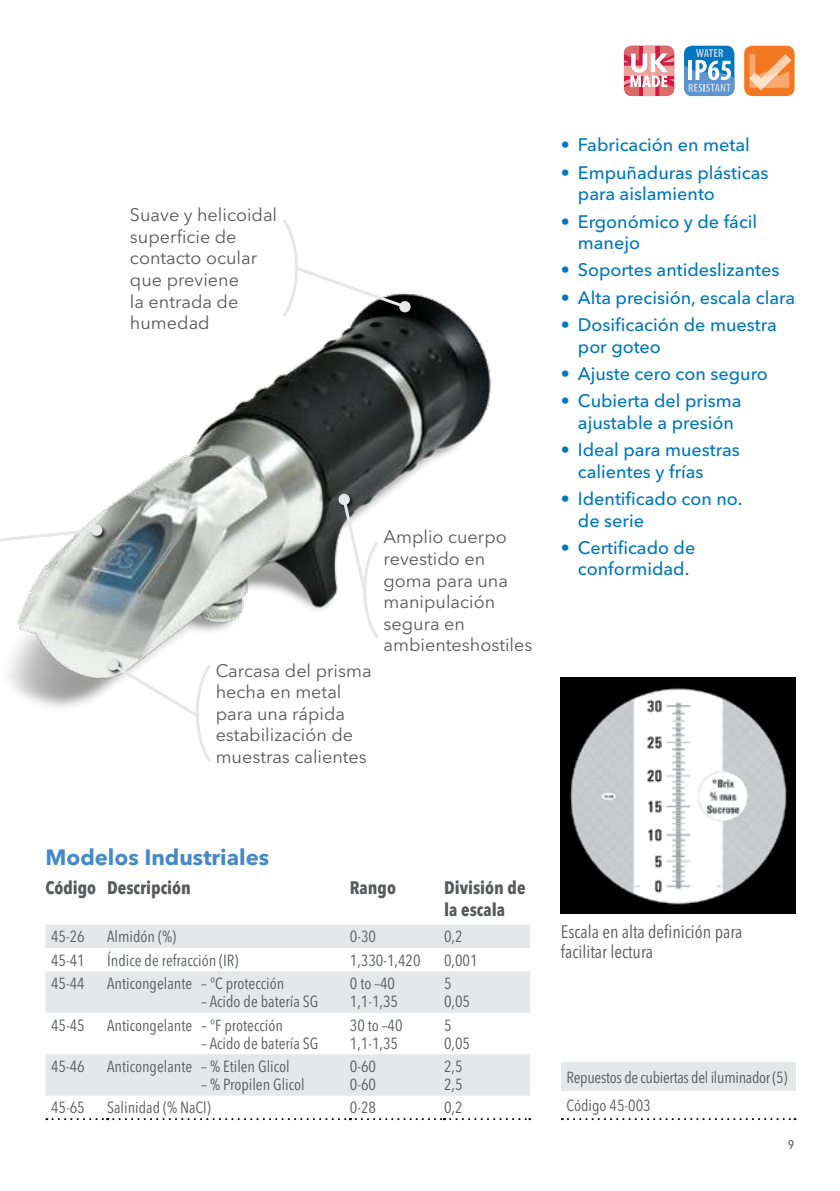
<style>
.page{position:relative;width:840px;height:1191px;background:#fff}
.page>*{position:absolute;margin:0;border:0;box-sizing:border-box;transform-origin:0 0}
.t1{font:700 22px "Avenir Next LT Pro";color:#4789c8}
.t2{font:500 18px/21.6px "Avenir Next LT Pro";color:#0077be}
.t3{font:18px/21.6px "Avenir Next LT Pro";color:#58595b}
.t4{font:condensed 18px/20px "Avenir Next LT Pro";color:#58595b}
.t5{font:700 condensed 18px/22px "Avenir Next LT Pro";color:#58595b}
.t6{font:condensed 16px/18px "Avenir Next LT Pro";color:#58595b}
.t7{font:condensed 16px/28px "Avenir Next LT Pro";letter-spacing:-.02em;color:#58595b}
.s1{font-weight:700}
</style>
<div class="page">
<img style="left:9px;top:293px;width:483px;height:414px">
<div style="left:560px;top:1062px;width:235px;height:29px;background:#e6e7e8"></div>
<svg style="left:561px;top:1118px;width:234px;height:2px"></svg>
<svg style="left:45px;top:924px;width:485px;height:171px;fill:#e6e7e8"></svg>
<svg style="left:46px;top:1118px;width:484px;height:2px"></svg>
<img style="left:560px;top:677px;width:235px;height:236px">
<div style="left:398px;top:300px;width:17px;height:17px;background:#000"></div>
<div style="left:399px;top:301px;width:11px;height:11px;border:4px solid #e6e7e8;border-radius:50%"></div>
<svg style="left:280px;top:220px;width:128px;height:99px"></svg>
<div style="left:337px;top:493px;width:17px;height:16px;background:#000;opacity:.75"></div>
<div style="left:338px;top:494px;width:11px;height:11px;border:4px solid #e6e7e8;border-radius:50%"></div>
<svg style="left:340px;top:496px;width:41px;height:145px"></svg>
<div style="left:106px;top:658px;width:17px;height:17px;background:#000;opacity:.75"></div>
<div style="left:107px;top:659px;width:11px;height:11px;border:4px solid #e6e7e8;border-radius:50%"></div>
<svg style="left:109px;top:660px;width:104px;height:102px"></svg>
<div style="left:90px;top:524px;width:17px;height:16px;background:#000;opacity:.75"></div>
<div style="left:91px;top:524px;width:11px;height:12px;border:4px solid #e6e7e8;border-radius:50%"></div>
<svg style="left:0;top:527px;width:101px;height:22px"></svg>
<svg style="left:623px;top:46px;width:51px;height:50px"></svg>
<div style="left:683px;top:46px;width:51px;height:50px;background:#0077be;border-radius:8px"></div>
<svg style="left:683px;top:49px;width:51px;height:47px"></svg>
<div style="left:743px;top:46px;width:51px;height:50px;background:#f47721;border-radius:8px"></div>
<svg style="left:749px;top:54px;width:42px;height:37px"></svg>
<p class="t3" style="left:130px;top:204px;width:149px">Suave y helicoidal superficie de contacto ocular que previene<br>la entrada de humedad</p>
<p class="t3" style="left:215px;top:659px;width:157px">Carcasa del prisma hecha en metal para una rápida estabilización de muestras calientes</p>
<p class="t3" style="left:383px;top:526px;width:150px">Amplio cuerpo revestido en goma para una manipulación segura en ambienteshostiles</p>
<p class="t2" style="left:560px;top:134px;width:190px"><span class="s1">•</span> Fabricación en metal</p>
<p class="t2" style="left:577px;top:162px;width:192px;text-indent:-17px"><span class="s1">•</span> Empuñaduras plásticas para aislamiento</p>
<p class="t2" style="left:577px;top:210px;width:181px;text-indent:-17px"><span class="s1">•</span> Ergonómico y de fácil manejo</p>
<p class="t2" style="left:560px;top:259px;width:220px"><span class="s1">•</span> Soportes antideslizantes</p>
<p class="t2" style="left:560px;top:287px;width:236px"><span class="s1">•</span> Alta precisión, escala clara</p>
<p class="t2" style="left:577px;top:314px;width:200px;text-indent:-17px"><span class="s1">•</span> Dosificación de muestra por goteo</p>
<p class="t2" style="left:560px;top:363px;width:208px"><span class="s1">•</span> Ajuste cero con seguro</p>
<p class="t2" style="left:560px;top:390px;width:182px;text-align:center"><span class="s1">•</span> Cubierta del prisma ajustable a presión</p>
<p class="t2" style="left:577px;top:439px;width:163px;text-indent:-17px"><span class="s1">•</span> Ideal para muestras calientes y frías</p>
<p class="t2" style="left:577px;top:488px;width:166px;text-indent:-17px"><span class="s1">•</span> Identificado con no. de serie</p>
<p class="t2" style="left:577px;top:537px;width:119px;text-indent:-17px"><span class="s1">•</span> Certificado de conformidad.</p>
<p class="t1" style="left:45px;top:843px;width:225px">Modelos Industriales</p>
<p class="t5" style="left:45px;top:877px;width:147px">Código Descripción</p>
<p class="t5" style="left:349px;top:877px;width:48px">Rango</p>
<p class="t5" style="left:444px;top:877px;width:83px">División de la escala</p>
<p class="t6" style="left:51px;top:927px;width:35px">45-26</p>
<p class="t6" style="left:107px;top:927px;width:70px">Almidón (%)</p>
<p class="t6" style="left:349px;top:927px;width:28px">0-30</p>
<p class="t6" style="left:444px;top:927px;width:20px">0,2</p>
<p class="t6" style="left:51px;top:951px;width:35px">45-41</p>
<p class="t6" style="left:107px;top:951px;width:133px">Índice de refracción (IR)</p>
<p class="t6" style="left:349px;top:951px;width:72px">1,330-1,420</p>
<p class="t6" style="left:444px;top:951px;width:35px">0,001</p>
<p class="t6" style="left:51px;top:974px;width:35px">45-44</p>
<p class="t6" style="left:107px;top:974px;width:178px">Anticongelante – °C protección</p>
<p class="t6" style="left:201px;top:992px;width:118px">– Acido de batería SG</p>
<p class="t6" style="left:349px;top:974px;width:50px">0 to –40<br>1,1-1,35</p>
<p class="t6" style="left:444px;top:974px;width:28px">5<br>0,05</p>
<p class="t6" style="left:51px;top:1016px;width:35px">45-45</p>
<p class="t6" style="left:107px;top:1016px;width:177px">Anticongelante – °F protección</p>
<p class="t6" style="left:201px;top:1034px;width:118px">– Acido de batería SG</p>
<p class="t6" style="left:51px;top:1057px;width:35px">45-46</p>
<p class="t6" style="left:107px;top:1057px;width:184px">Anticongelante – % Etilen Glicol</p>
<p class="t6" style="left:201px;top:1075px;width:105px">– % Propilen Glicol</p>
<p class="t6" style="left:349px;top:1016px;width:54px">30 to –40<br>1,1-1,35</p>
<p class="t6" style="left:444px;top:1016px;width:28px">5<br>0,05</p>
<p class="t6" style="left:349px;top:1057px;width:28px">0-60<br>0-60</p>
<p class="t6" style="left:444px;top:1057px;width:20px">2,5<br>2,5</p>
<p class="t6" style="left:51px;top:1098px;width:35px">45-65</p>
<p class="t6" style="left:107px;top:1098px;width:105px">Salinidad (% NaCl)</p>
<p class="t6" style="left:349px;top:1098px;width:28px">0-28</p>
<p class="t6" style="left:444px;top:1098px;width:20px">0,2</p>
<p class="t4" style="left:560px;top:921px;width:183px">Escala en alta definición para facilitar lectura</p>
<p class="t7" style="left:566px;top:1063px;width:222px">Repuestos de cubiertas del iluminador (5)<br>Código 45-003</p>
<p class="t6" style="left:787px;top:1134px;width:8px">9</p>
</div>
